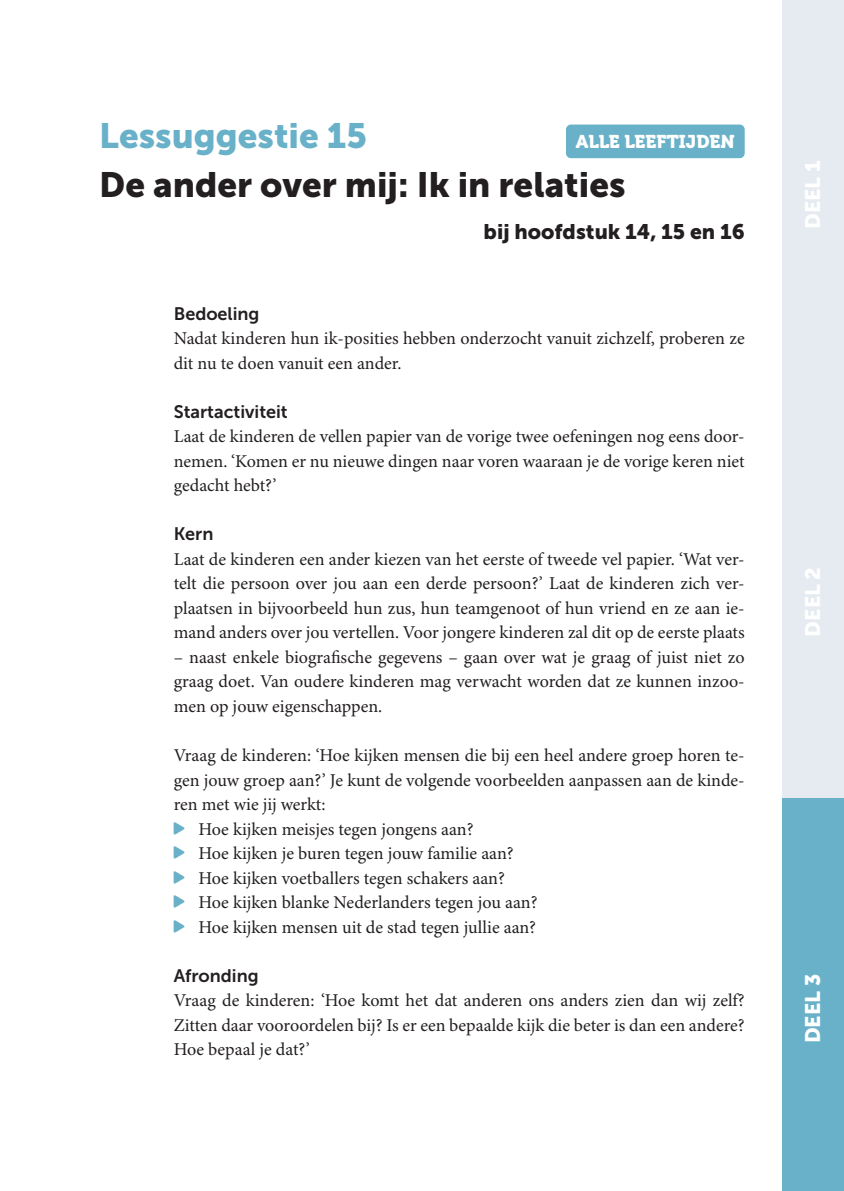
<style>
.page{position:relative;width:844px;height:1191px;background:#fff}
.page>*{position:absolute;margin:0;border:0;box-sizing:border-box;transform-origin:0 0}
.t1{font:35px "Museo Sans 900";color:#231f20}
.t2{font:35px "Museo Sans 900";color:#69b1c9}
.t3{font:21px "Museo Sans 900";color:#231f20}
.t4{font:21px "Museo Sans 900";color:#fff}
.t5{font:18.38px "Museo 900";color:#fff}
.t6{font:18.03px/24.5px "Minion Pro";color:#231f20;text-align:justify}
.t7{font:18.03px "Museo Sans 700";color:#231f20}
</style>
<div class="page">
<div style="left:782px;top:392px;width:61px;height:407px;background:#e5ebf1"></div>
<div style="left:782px;top:799px;width:61px;height:392px;background:#69b1c9"></div>
<div style="left:782px;top:0;width:61px;height:392px;background:#e5ebf1"></div>
<div style="left:566px;top:125px;width:178px;height:33px;background:#69b1c9;border-radius:5px"></div>
<h1 class="t2" style="left:99px;top:116px;width:269px">Lessuggestie 15</h1>
<h1 class="t1" style="left:99px;top:165px;width:527px">De ander over mij: Ik in relaties</h1>
<p class="t3" style="left:483px;top:220px;width:262px">bij hoofdstuk 14, 15 en 16</p>
<p class="t5" style="left:575px;top:131px;width:160px">ALLE LEEFTIJDEN</p>
<p class="t7" style="left:174px;top:303px;width:87px">Bedoeling</p>
<p class="t6" style="left:174px;top:327px;width:572px">Nadat kinderen hun ik-posities hebben onderzocht vanuit zichzelf, proberen ze dit nu te doen vanuit een ander.</p>
<p class="t7" style="left:174px;top:401px;width:115px">Startactiviteit</p>
<p class="t6" style="left:174px;top:425px;width:572px">Laat de kinderen de vellen papier van de vorige twee oefeningen nog eens door&shy;nemen. ‘Komen er nu nieuwe dingen naar voren waaraan je de vorige keren niet gedacht hebt?’</p>
<p class="t7" style="left:174px;top:524px;width:41px">Kern</p>
<p class="t6" style="left:174px;top:547px;width:572px">Laat de kinderen een ander kiezen van het eerste of tweede vel papier. ‘Wat ver&shy;telt die persoon over jou aan een derde persoon?’ Laat de kinderen zich ver&shy;plaatsen in bijvoorbeeld hun zus, hun teamgenoot of hun vriend en ze aan ie&shy;mand anders over jou vertellen. Voor jongere kinderen zal dit op de eerste plaats</p>
<p class="t6" style="left:174px;top:645px;width:572px">– naast enkele biografische gegevens – gaan over wat je graag of juist niet zo graag doet. Van oudere kinderen mag verwacht worden dat ze kunnen inzoo&shy;men op jouw eigenschappen.</p>
<p class="t6" style="left:174px;top:743px;width:572px">Vraag de kinderen: ‘Hoe kijken mensen die bij een heel andere groep horen te-</p>
<p class="t6" style="left:174px;top:768px;width:572px">gen jouw groep aan?’ Je kunt de volgende voorbeelden aanpassen aan de kinde-</p>
<p class="t6" style="left:174px;top:792px;width:153px">ren met wie jij werkt:</p>
<p class="t6" style="left:198px;top:817px;width:276px">Hoe kijken meisjes tegen jongens aan?</p>
<p class="t6" style="left:198px;top:841px;width:316px">Hoe kijken je buren tegen jouw familie aan?</p>
<p class="t6" style="left:198px;top:866px;width:308px">Hoe kijken voetballers tegen schakers aan?</p>
<p class="t6" style="left:198px;top:890px;width:340px">Hoe kijken blanke Nederlanders tegen jou aan?</p>
<p class="t6" style="left:198px;top:915px;width:339px">Hoe kijken mensen uit de stad tegen jullie aan?</p>
<p class="t7" style="left:174px;top:965px;width:86px">Afronding</p>
<p class="t6" style="left:174px;top:988px;width:572px">Vraag de kinderen: ‘Hoe komt het dat anderen ons anders zien dan wij zelf?<br>Zitten daar vooroordelen bij? Is er een bepaalde kijk die beter is dan een andere?<br>Hoe bepaal je dat?’</p>
<p class="t4" style="left:800px;top:229px;width:70px;rotate:-90deg">DEEL 1</p>
<p class="t4" style="left:800px;top:636px;width:71px;rotate:-90deg">DEEL 2</p>
<p class="t4" style="left:800px;top:1043px;width:71px;rotate:-90deg">DEEL 3</p>
</div>
